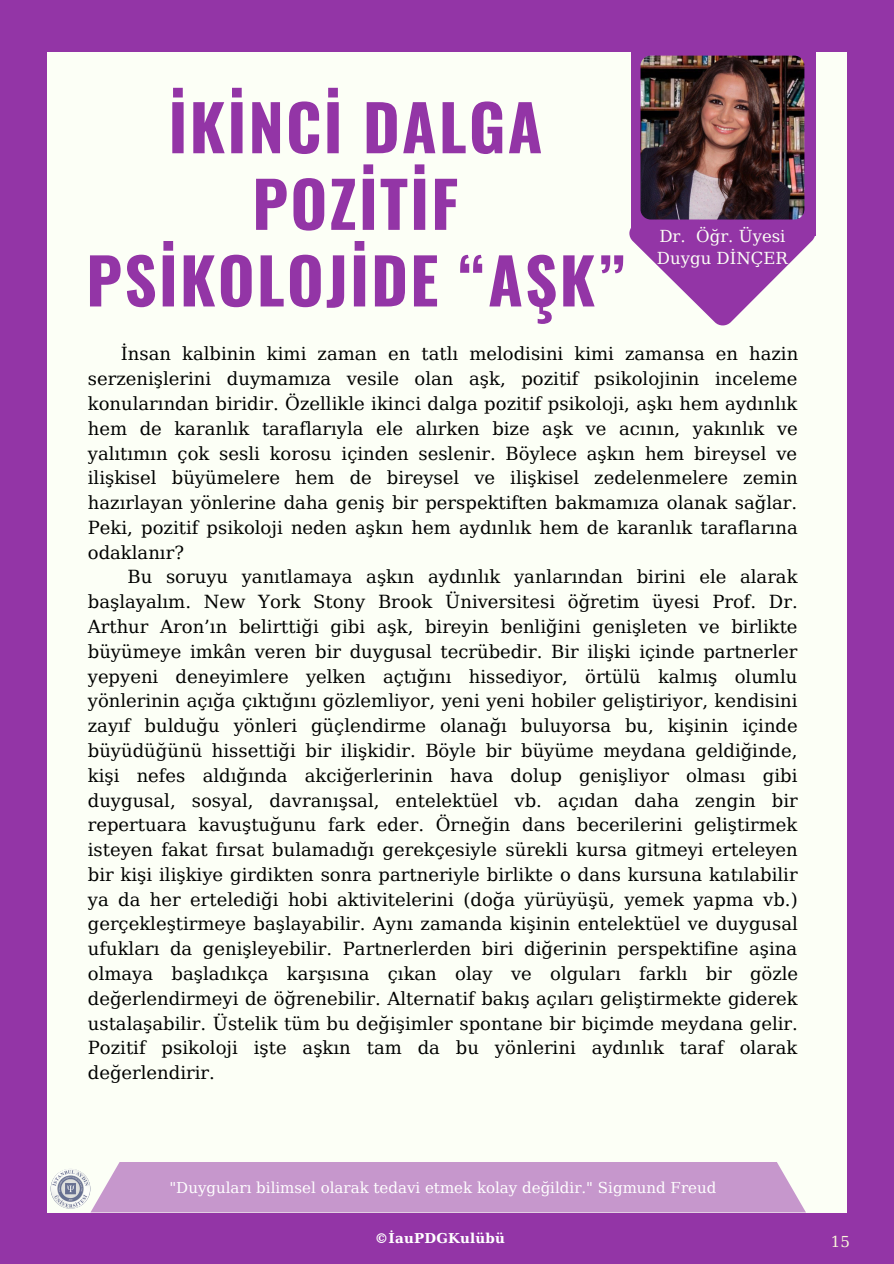
<style>
.page{position:relative;width:894px;height:1264px;background:#fff}
.page>*{position:absolute;margin:0;border:0;box-sizing:border-box;transform-origin:0 0}
.t1{font:700 63px/76.5px "Oswald";letter-spacing:.035em;color:#9335a6;text-align:center}
.t2{font:18px/24.8px "DejaVu Serif";color:#000;text-align:justify}
.t3{font:16.5px/22.5px "DejaVu Serif";color:#fcfff6}
.t4{font:15px "DejaVu Serif";color:#fff}
.t5{font:15px "DejaVu Serif";color:#fafadb}
.t6{font:700 13.5px "DejaVu Serif";letter-spacing:.015em;color:#fff}
</style>
<div class="page">
<div style="left:0;top:0;width:893px;height:1263px;background:#9335a6"></div>
<div style="left:48px;top:52px;width:798px;height:1160px;background:#fcfff6"></div>
<img style="left:51px;top:1168px;width:39px;height:40px;border-radius:50%">
<svg style="left:629px;top:230px;width:186px;height:95px"></svg>
<div style="left:630px;top:46px;width:185px;height:190px;background:#9335a6"></div>
<img style="left:640px;top:56px;width:164px;height:163px;border-radius:10px">
<div style="left:90px;top:1162px;width:715px;height:50px;background:#c697cc"></div>
<h1 class="t1" style="left:86px;top:86px;width:540px">İKİNCİ DALGA<br>POZİTİF<br>PSİKOLOJİDE “AŞK”</h1>
<p class="t3" style="left:656px;top:225px;width:132px">Dr. Öğr. Üyesi<br>Duygu DİNÇER</p>
<p class="t2" style="left:88px;top:342px;width:711px;text-indent:33px">İnsan kalbinin kimi zaman en tatlı melodisini kimi zamansa en hazin serzenişlerini duymamıza vesile olan aşk, pozitif psikolojinin inceleme konularından biridir. Özellikle ikinci dalga pozitif psikoloji, aşkı hem aydınlık hem de karanlık taraflarıyla ele alırken bize aşk ve acının, yakınlık ve yalıtımın çok sesli korosu içinden seslenir. Böylece aşkın hem bireysel ve ilişkisel büyümelere hem de bireysel ve ilişkisel zedelenmelere zemin hazırlayan yönlerine daha geniş bir perspektiften bakmamıza olanak sağlar.<br>Peki, pozitif psikoloji neden aşkın hem aydınlık hem de karanlık taraflarına odaklanır?</p>
<p class="t2" style="left:88px;top:565px;width:711px;text-indent:40px">Bu soruyu yanıtlamaya aşkın aydınlık yanlarından birini ele alarak başlayalım. New York Stony Brook Üniversitesi öğretim üyesi Prof. Dr.<br>Arthur Aron’ın belirttiği gibi aşk, bireyin benliğini genişleten ve birlikte büyümeye imkân veren bir duygusal tecrübedir. Bir ilişki içinde partnerler yepyeni deneyimlere yelken açtığını hissediyor, örtülü kalmış olumlu yönlerinin açığa çıktığını gözlemliyor, yeni yeni hobiler geliştiriyor, kendisini zayıf bulduğu yönleri güçlendirme olanağı buluyorsa bu, kişinin içinde büyüdüğünü hissettiği bir ilişkidir. Böyle bir büyüme meydana geldiğinde, kişi nefes aldığında akciğerlerinin hava dolup genişliyor olması gibi duygusal, sosyal, davranışsal, entelektüel vb. açıdan daha zengin bir repertuara kavuştuğunu fark eder. Örneğin dans becerilerini geliştirmek isteyen fakat fırsat bulamadığı gerekçesiyle sürekli kursa gitmeyi erteleyen bir kişi ilişkiye girdikten sonra partneriyle birlikte o dans kursuna katılabilir ya da her ertelediği hobi aktivitelerini (doğa yürüyüşü, yemek yapma vb.) gerçekleştirmeye başlayabilir. Aynı zamanda kişinin entelektüel ve duygusal ufukları da genişleyebilir. Partnerlerden biri diğerinin perspektifine aşina olmaya başladıkça karşısına çıkan olay ve olguları farklı bir gözle değerlendirmeyi de öğrenebilir. Alternatif bakış açıları geliştirmekte giderek ustalaşabilir. Üstelik tüm bu değişimler spontane bir biçimde meydana gelir.<br>Pozitif psikoloji işte aşkın tam da bu yönlerini aydınlık taraf olarak değerlendirir.</p>
<p class="t4" style="left:169px;top:1178px;width:548px">"Duyguları bilimsel olarak tedavi etmek kolay değildir." Sigmund Freud</p>
<p class="t6" style="left:375px;top:1230px;width:132px">©İauPDGKulübü</p>
<p class="t5" style="left:830px;top:1232px;width:21px">15</p>
</div>
